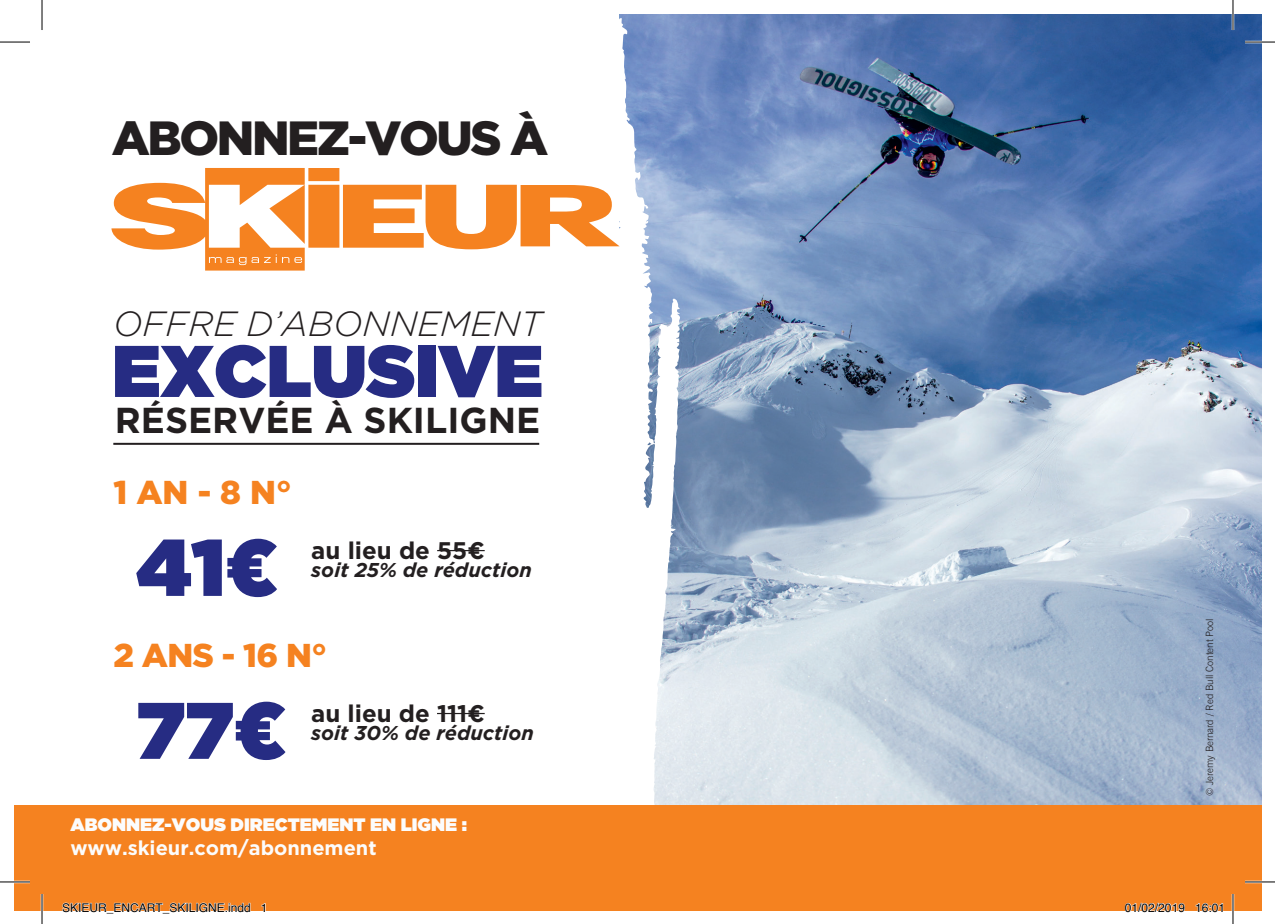
<style>
.page{position:relative;width:1275px;height:924px;background:#fff}
.page>*{position:absolute;margin:0;border:0;box-sizing:border-box;transform-origin:0 0}
.t1{font:900 79.8px "Gotham";color:#262c83}
.t2{font:900 72.8px "Gotham";color:#262c83}
.t3{font:900 47.8px "Gotham";letter-spacing:-.05em;color:#231f20}
.t4{font:700 36px "Gotham";color:#231f20}
.t5{font:italic 300 35px "Gotham";color:#231f20}
.t6{font:900 33px "Gotham";letter-spacing:-.02em;color:#f58220}
.t7{font:700 24px "Gotham";color:#231f20}
.t8{font:italic 700 20px "Gotham";color:#231f20}
.t9{font:700 20px "Gotham";color:#fcfcfc}
.t10{font:900 18px "Gotham";color:#fcfcfc}
.t11{font:12px "Helvetica";color:#000}
.t12{font:300 10px "News Gothic BT";color:#231f20}
</style>
<div class="page">
<img style="left:680px;top:14px;width:581px;height:790px">
<svg style="left:506px;top:14px;width:174px;height:790px"></svg>
<svg style="left:111px;top:168px;width:508px;height:102px"></svg>
<hr style="left:437px;top:549px;width:48px;height:2px;background:#231f20">
<div style="left:14px;top:804px;width:1247px;height:105px;background:#f58220"></div>
<hr style="left:113px;top:442px;width:426px;height:2px;background:#231f20">
<hr style="left:437px;top:712px;width:48px;height:1px;background:#231f20">
<hr style="left:1245px;top:41px;width:30px;height:2px;background:#fff">
<hr style="left:0;top:880px;width:30px;height:2px;background:#fff">
<hr style="left:1245px;top:880px;width:30px;height:2px;background:#fff">
<hr style="left:41px;top:893px;width:2px;height:30px;background:#fff">
<hr style="left:1231px;top:0;width:3px;height:30px;background:#fff">
<hr style="left:1231px;top:893px;width:3px;height:30px;background:#fff">
<hr style="left:0;top:42px;width:30px;height:1px;background:#000">
<hr style="left:1245px;top:42px;width:30px;height:1px;background:#000">
<hr style="left:0;top:881px;width:30px;height:1px;background:#000">
<hr style="left:1245px;top:881px;width:30px;height:1px;background:#000">
<hr style="left:42px;top:0;width:1px;height:30px;background:#000">
<hr style="left:42px;top:893px;width:1px;height:30px;background:#000">
<hr style="left:1232px;top:0;width:1px;height:30px;background:#000">
<hr style="left:1232px;top:893px;width:1px;height:30px;background:#000">
<svg style="left:62px;top:902px;width:189px;height:9px"></svg>
<svg style="left:261px;top:903px;width:5px;height:8px"></svg>
<svg style="left:1124px;top:902px;width:61px;height:9px"></svg>
<svg style="left:1195px;top:903px;width:28px;height:8px"></svg>
<h3 class="t3" style="left:112px;top:105px;width:438px">ABONNEZ-VOUS À</h3>
<h3 class="t5" style="left:113px;top:301px;width:430px">OFFRE D’ABONNEMENT</h3>
<h2 class="t2" style="left:112px;top:319px;width:432px">EXCLUSIVE</h2>
<h3 class="t4" style="left:115px;top:396px;width:427px">RÉSERVÉE À SKILIGNE</h3>
<h3 class="t6" style="left:113px;top:469px;width:180px">1 AN - 8 N°</h3>
<h1 class="t1" style="left:137px;top:510px;width:142px">41€</h1>
<h3 class="t7" style="left:311px;top:534px;width:175px">au lieu de 55€</h3>
<h3 class="t8" style="left:311px;top:556px;width:222px">soit 25% de réduction</h3>
<h3 class="t6" style="left:113px;top:632px;width:215px">2 ANS - 16 N°</h3>
<h1 class="t1" style="left:136px;top:673px;width:150px">77€</h1>
<h3 class="t7" style="left:311px;top:696px;width:175px">au lieu de 111€</h3>
<h3 class="t8" style="left:311px;top:719px;width:224px">soit 30% de réduction</h3>
<h3 class="t10" style="left:70px;top:810px;width:398px">ABONNEZ-VOUS DIRECTEMENT EN LIGNE :</h3>
<h3 class="t9" style="left:70px;top:833px;width:308px">www.skieur.com/abonnement</h3>
<p class="t12" style="left:1203px;top:796px;width:179px;rotate:-90deg">© Jeremy Bernard / Red Bull Content Pool</p>
<p class="t11" style="left:62px;top:898px;width:207px">SKIEUR_ENCART_SKILIGNE.indd 1</p>
<p class="t11" style="left:1125px;top:898px;width:102px">01/02/2019 16:01</p>
</div>
